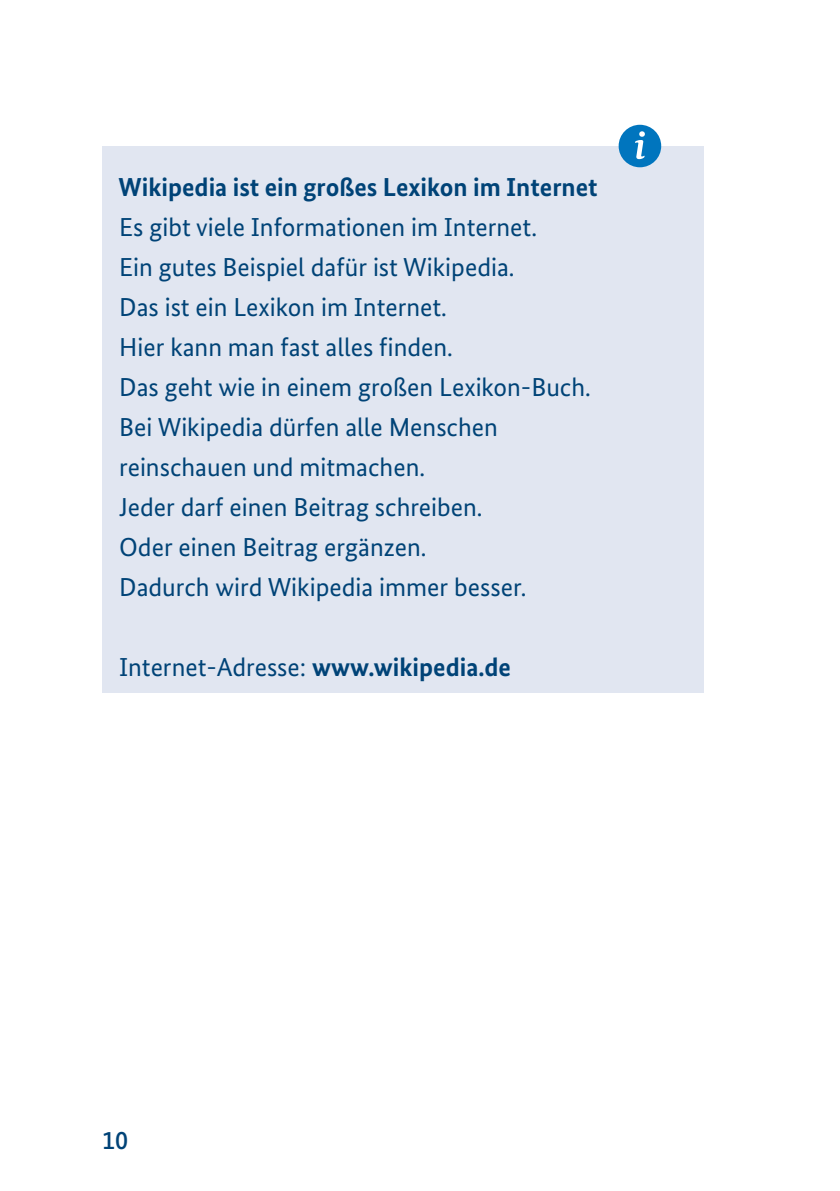
<style>
.page{position:relative;width:840px;height:1191px;background:#fff}
.page>*{position:absolute;margin:0;border:0;box-sizing:border-box;transform-origin:0 0}
.t1{font:26px/40px "Bundes Sans";color:#004377}
.t2{font:700 26px "Bundes Sans";color:#004377}
.t3{font:500 26px "Bundes Sans";color:#004377}
.s1{font-weight:700}
</style>
<div class="page">
<div style="left:102px;top:146px;width:601px;height:547px;background:#e1e6f1"></div>
<div style="left:618px;top:125px;width:42px;height:42px;background:#0075be;border-radius:50%"></div>
<svg style="left:635px;top:131px;width:9px;height:28px"></svg>
<h3 class="t2" style="left:118px;top:171px;width:480px">Wikipedia ist ein großes Lexikon im Internet</h3>
<p class="t1" style="left:119px;top:206px;width:473px">Es gibt viele Informationen im Internet.<br>Ein gutes Beispiel dafür ist Wikipedia.<br>Das ist ein Lexikon im Internet.<br>Hier kann man fast alles finden.<br>Das geht wie in einem großen Lexikon-Buch.<br>Bei Wikipedia dürfen alle Menschen reinschauen und mitmachen.<br>Jeder darf einen Beitrag schreiben.<br>Oder einen Beitrag ergänzen.<br>Dadurch wird Wikipedia immer besser.</p>
<p class="t1" style="left:119px;top:646px;width:393px">Internet-Adresse: <span class="s1">www.wikipedia.de</span></p>
<p class="t3" style="left:102px;top:1124px;width:28px">10</p>
</div>
